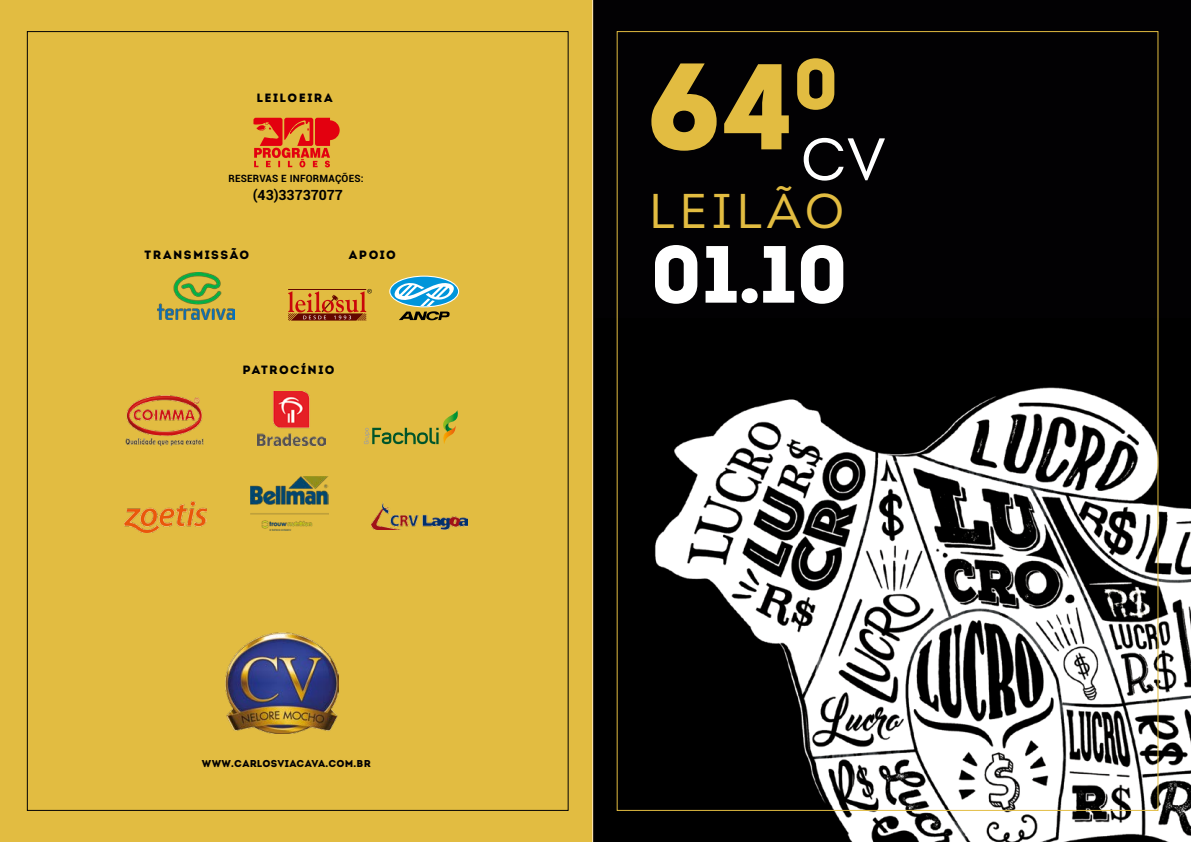
<style>
.page{position:relative;width:1191px;height:842px;background:#020103}
.page>*{position:absolute;margin:0;border:0;box-sizing:border-box;transform-origin:0 0}
.t1{font:121.7px "Intro";color:#e2bc41}
.t2{font:80.9px "Intro";color:#fff}
.t3{font:59.7px "Intro Book Alt";color:#fff}
.t4{font:48.7px "Intro Book Alt";letter-spacing:.1em;color:#e2bc41}
.t5{font:700 14px "Roboto";color:#000}
.t6{font:12px "Intro";letter-spacing:.12em;color:#000}
.t7{font:10px "Intro";letter-spacing:.02em;color:#020103}
.t8{font:700 10px "Roboto";letter-spacing:.02em;color:#000}
</style>
<div class="page">
<div style="left:0;top:0;width:592px;height:842px;background:#e2bc41"></div>
<img style="left:616px;top:319px;width:575px;height:523px">
<img style="left:225px;top:632px;width:113px;height:101px">
<hr style="left:592px;top:0;width:1px;height:842px;background:#ffe8bc">
<svg style="left:389px;top:276px;width:70px;height:44px"></svg>
<img style="left:125px;top:502px;width:81px;height:31px">
<img style="left:250px;top:476px;width:78px;height:55px">
<img style="left:372px;top:502px;width:95px;height:28px">
<img style="left:125px;top:395px;width:79px;height:51px">
<img style="left:257px;top:391px;width:68px;height:54px">
<svg style="left:364px;top:410px;width:94px;height:34px"></svg>
<img style="left:157px;top:273px;width:77px;height:47px">
<svg style="left:253px;top:118px;width:87px;height:49px"></svg>
<svg style="left:288px;top:289px;width:84px;height:32px"></svg>
<p class="t6" style="left:256px;top:90px;width:78px">LEILOEIRA</p>
<p class="t8" style="left:228px;top:172px;width:137px">RESERVAS E INFORMAÇÕES:</p>
<p class="t5" style="left:253px;top:187px;width:92px">(43)33737077</p>
<p class="t6" style="left:145px;top:247px;width:106px">TRANSMISSÃO</p>
<p class="t6" style="left:349px;top:247px;width:49px">APOIO</p>
<p class="t6" style="left:242px;top:363px;width:94px">PATROCÍNIO</p>
<p class="t7" style="left:202px;top:757px;width:170px">WWW.CARLOSVIACAVA.COM.BR</p>
<h1 class="t1" style="left:646px;top:34px;width:195px">64<sup>0</sup></h1>
<h3 class="t3" style="left:800px;top:123px;width:87px">CV</h3>
<h3 class="t4" style="left:649px;top:181px;width:197px">LEILÃO</h3>
<h2 class="t2" style="left:649px;top:226px;width:202px">01.10</h2>
</div>
